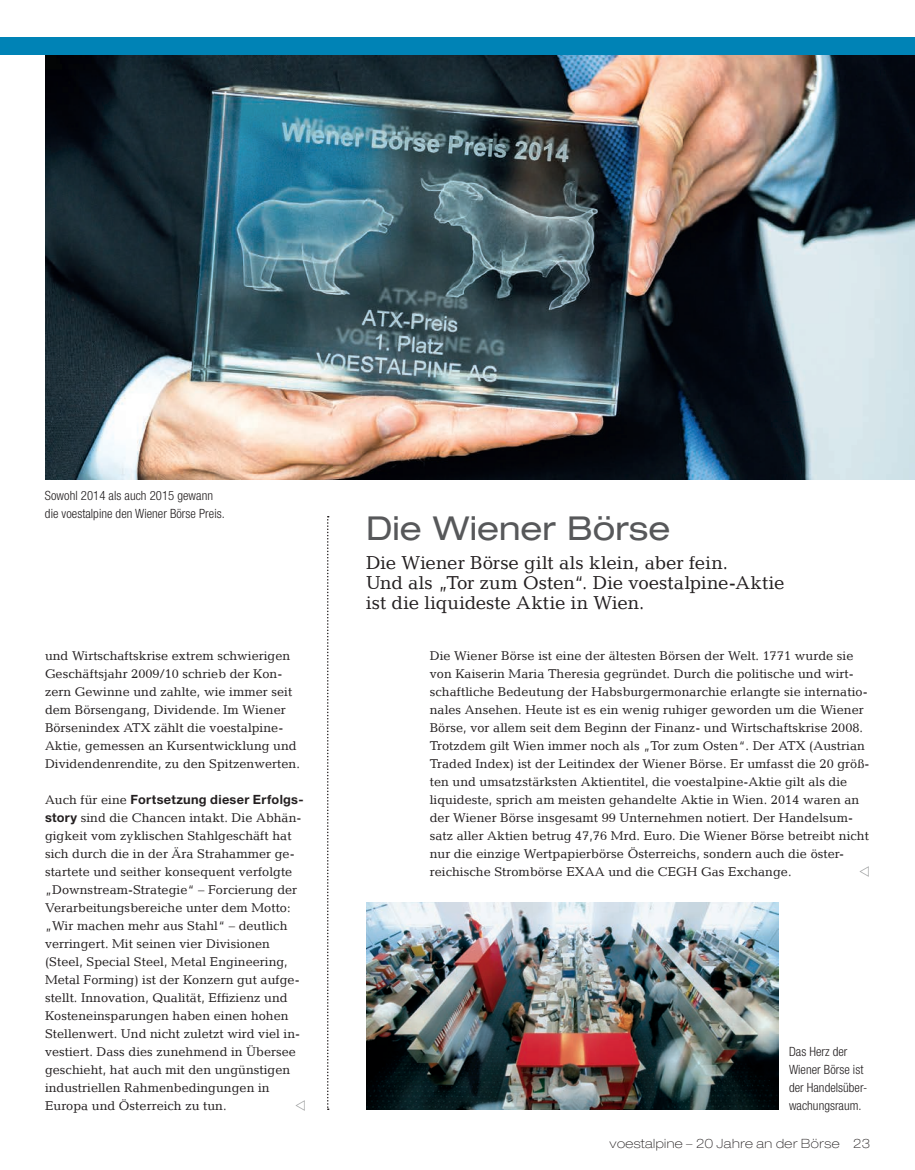
<style>
.page{position:relative;width:915px;height:1170px;background:#fff}
.page>*{position:absolute;margin:0;border:0;box-sizing:border-box;transform-origin:0 0}
.t1{font:expanded 33px "Helvetica Neue LT Pro";color:#57585a}
.t2{font:18.75px/20.2px "Candida LT";color:#231f20}
.t3{font:12.75px/18px "Candida LT";color:#231f20}
.t4{font:300 condensed 12.75px/18px "Helvetica Neue LT Pro";letter-spacing:.005em;color:#231f20}
.t5{font:700 12.75px "Helvetica Neue LT Pro";letter-spacing:.025em;color:#231f20}
.t6{font:100 expanded 12.75px "Helvetica Neue LT Pro";letter-spacing:.03em;color:#231f20}
.s1{font-family:"Candida LT";font-weight:400}
.s2{font-family:"Helvetica Neue LT Pro";font-weight:700}
</style>
<div class="page">
<img style="left:366px;top:903px;width:412px;height:207px">
<img style="left:45px;top:56px;width:870px;height:424px">
<svg style="left:327px;top:516px;width:2px;height:594px"></svg>
<div style="left:0;top:38px;width:915px;height:18px;background:#0083b6"></div>
<p class="t4" style="left:45px;top:486px;width:181px">Sowohl 2014 als auch 2015 gewann die voestalpine den Wiener Börse Preis.</p>
<p class="t3" style="left:45px;top:647px;width:256px">und Wirtschaftskrise extrem schwierigen Geschäftsjahr 2009/10 schrieb der Kon&shy;zern Gewinne und zahlte, wie immer seit dem Börsengang, Dividende. Im Wiener Börsenindex ATX zählt die voestalpine-Aktie, gemessen an Kursentwicklung und Dividendenrendite, zu den Spitzenwerten.</p>
<p class="t5" style="left:45px;top:792px;width:260px"><span class="s1">Auch für eine</span> Fortsetzung dieser Erfolgs-</p>
<p class="t3" style="left:45px;top:809px;width:258px"><span class="s2">story</span> sind die Chancen intakt. Die Abhän&shy;gigkeit vom zyklischen Stahlgeschäft hat sich durch die in der Ära Strahammer ge&shy;startete und seither konsequent verfolgte „Downstream-Strategie“ – Forcierung der Verarbeitungsbereiche unter dem Motto: „Wir machen mehr aus Stahl“ – deutlich verringert. Mit seinen vier Divisionen (Steel, Special Steel, Metal Engineering, Metal Forming) ist der Konzern gut aufge&shy;stellt. Innovation, Qualität, Effizienz und Kosteneinsparungen haben einen hohen Stellenwert. Und nicht zuletzt wird viel in&shy;vestiert. Dass dies zunehmend in Übersee geschieht, hat auch mit den ungünstigen industriellen Rahmenbedingungen in Europa und Österreich zu tun.</p>
<h1 class="t1" style="left:366px;top:509px;width:306px">Die Wiener Börse</h1>
<h2 class="t2" style="left:366px;top:552px;width:420px">Die Wiener Börse gilt als klein, aber fein.<br>Und als „Tor zum Osten“. Die voestalpine-Aktie ist die liquideste Aktie in Wien.</h2>
<p class="t3" style="left:430px;top:647px;width:441px">Die Wiener Börse ist eine der ältesten Börsen der Welt. 1771 wurde sie von Kaiserin Maria Theresia gegründet. Durch die politische und wirt&shy;schaftliche Bedeutung der Habsburgermonarchie erlangte sie internatio&shy;nales Ansehen. Heute ist es ein wenig ruhiger geworden um die Wiener Börse, vor allem seit dem Beginn der Finanz- und Wirtschaftskrise 2008.<br>Trotzdem gilt Wien immer noch als „Tor zum Osten“. Der ATX (Austrian Traded Index) ist der Leitindex der Wiener Börse. Er umfasst die 20 größ&shy;ten und umsatzstärksten Aktientitel, die voestalpine-Aktie gilt als die liquideste, sprich am meisten gehandelte Aktie in Wien. 2014 waren an der Wiener Börse insgesamt 99 Unternehmen notiert. Der Handelsum&shy;satz aller Aktien betrug 47,76 Mrd. Euro. Die Wiener Börse betreibt nicht nur die einzige Wertpapierbörse Österreichs, sondern auch die öster&shy;reichische Strombörse EXAA und die CEGH Gas Exchange.</p>
<p class="t4" style="left:789px;top:1042px;width:80px">Das Herz der<br>Wiener Börse ist der Handelsüber&shy;wachungsraum.</p>
<p class="t6" style="left:610px;top:1135px;width:262px">voestalpine – 20 Jahre an der Börse 23</p>
</div>
